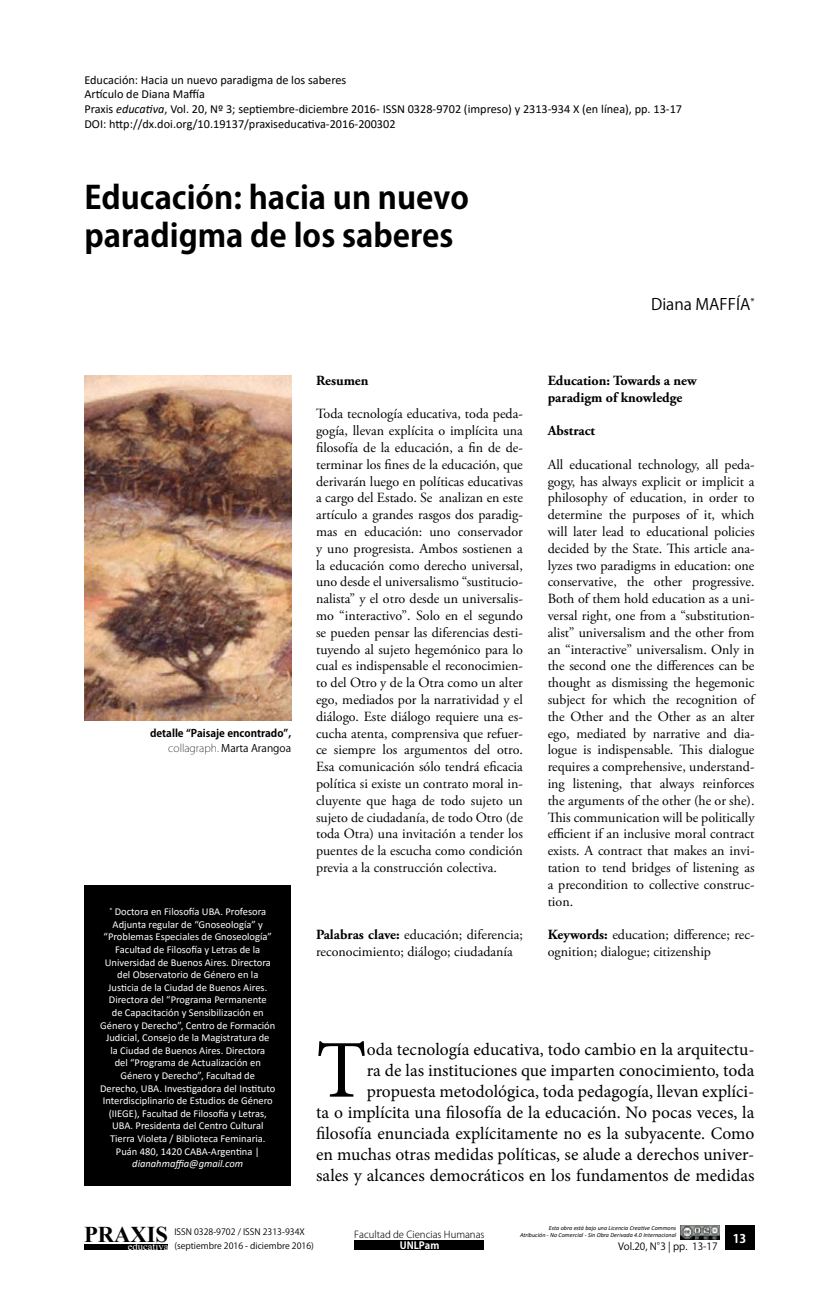
<style>
.page{position:relative;width:829px;height:1290px;background:#fff}
.page>*{position:absolute;margin:0;border:0;box-sizing:border-box;transform-origin:0 0}
.t1{font:82.08px "Minion Pro";color:#000}
.t2{font:700 31.5px/37.8px "Koz Go Std";color:#000}
.t3{font:700 22.57px "Times New Roman";color:#000}
.t4{font:17.5px/21px "Minion Pro";color:#000;text-align:right}
.t5{font:15.75px "Koz Go Std";color:#000}
.t6{font:14px/16.8px "Adobe Garamond Pro";color:#000;text-align:justify}
.t7{font:700 14px/16.8px "Adobe Garamond Pro";color:#000}
.t8{font:12.25px/14.7px "Calibri";color:#000}
.t9{font:700 11.9px "Koz Go Std";color:#fff}
.t10{font:10.67px "Times New Roman";color:#fff}
.t11{font:10.5px/12.6px "Calibri";color:#fff;text-align:center}
.t12{font:700 10.5px/15px "Koz Go Std";color:#000;text-align:right}
.t13{font:italic 10.5px "Calibri";color:#fff}
.t14{font:9.97px "Koz Go Pro";color:#000}
.t15{font:700 9.97px "Koz Go Pro";color:#fff}
.t16{font:300 9.62px "Koz Go Pro";color:#000}
.t17{font:8.75px/14px "Koz Go Pro";color:#000}
.t18{font:italic 6.12px/7px "Calibri";color:#000;text-align:right}
.s1{font-style:italic}
.s2{font-weight:200}
.s3{font-weight:400}
.s4{font-weight:700}
</style>
<div class="page">
<div style="left:84px;top:1244px;width:84px;height:6px;background:#000"></div>
<div style="left:724px;top:1225px;width:30px;height:25px;background:#000"></div>
<img style="left:680px;top:1225px;width:39px;height:14px">
<div style="left:355px;top:1240px;width:129px;height:10px;background:#000"></div>
<div style="left:84px;top:885px;width:207px;height:301px;background:#000"></div>
<img style="left:84px;top:376px;width:207px;height:345px">
<p class="t8" style="left:84px;top:72px;width:599px">Educación: Hacia un nuevo paradigma de los saberes<br>Artículo de Diana Maffía<br>Praxis <span class="s1">educativa</span>, Vol. 20, Nº 3; septiembre-diciembre 2016- ISSN 0328-9702 (impreso) y 2313-934 X (en línea), pp. 13-17<br>DOI: http://dx.doi.org/10.19137/praxiseducativa-2016-200302</p>
<h2 class="t2" style="left:84px;top:180px;width:386px">Educación: hacia un nuevo paradigma de los saberes</h2>
<p class="t5" style="left:651px;top:295px;width:105px">Diana MAFFÍA<sup>*</sup></p>
<p class="t12" style="left:150px;top:726px;width:143px">detalle “Paisaje encontrado”, <span class="s2">collagraph.</span> <span class="s3">Marta Arangoa</span></p>
<p class="t11" style="left:100px;top:905px;width:177px"><sup>*</sup> Doctora en Filosofía UBA. Profesora Adjunta regular de “Gnoseología” y “Problemas Especiales de Gnoseología” Facultad de Filosofía y Letras de la Universidad de Buenos Aires. Directora del Observatorio de Género en la<br>Justicia de la Ciudad de Buenos Aires.<br>Directora del “Programa Permanente<br>de Capacitación y Sensibilización en Género y Derecho”, Centro de Formación Judicial, Consejo de la Magistratura de<br>la Ciudad de Buenos Aires. Directora<br>del “Programa de Actualización en Género y Derecho”, Facultad de Derecho, UBA. Investigadora del Instituto Interdisciplinario de Estudios de Género (IIEGE), Facultad de Filosofía y Letras, UBA. Presidenta del Centro Cultural Tierra Violeta / Biblioteca Feminaria.<br>Puán 480, 1420 CABA-Argentina |</p>
<p class="t13" style="left:132px;top:1156px;width:112px">dianahmaffia@gmail.com</p>
<p class="t7" style="left:316px;top:372px;width:54px">Resumen</p>
<p class="t6" style="left:316px;top:406px;width:208px">Toda tecnología educativa, toda peda&shy;gogía, llevan explícita o implícita una filosofía de la educación, a fin de de&shy;terminar los fines de la educación, que derivarán luego en políticas educativas a cargo del Estado. Se analizan en este artículo a grandes rasgos dos paradig&shy;mas en educación: uno conservador y uno progresista. Ambos sostienen a la educación como derecho universal, uno desde el universalismo “sustitucio&shy;nalista” y el otro desde un universalis&shy;mo “interactivo”. Solo en el segundo se pueden pensar las diferencias desti&shy;tuyendo al sujeto hegemónico para lo cual es indispensable el reconocimien&shy;to del Otro y de la Otra como un alter ego, mediados por la narratividad y el diálogo. Este diálogo requiere una es&shy;cucha atenta, comprensiva que refuer&shy;ce siempre los argumentos del otro.<br>Esa comunicación sólo tendrá eficacia política si existe un contrato moral in&shy;cluyente que haga de todo sujeto un sujeto de ciudadanía, de todo Otro (de toda Otra) una invitación a tender los puentes de la escucha como condición previa a la construcción colectiva.</p>
<p class="t6" style="left:316px;top:927px;width:208px"><span class="s4">Palabras clave:</span> educación; diferencia; reconocimiento; diálogo; ciudadanía</p>
<p class="t7" style="left:547px;top:372px;width:150px">Education: Towards a new paradigm of knowledge</p>
<p class="t7" style="left:547px;top:422px;width:49px">Abstract</p>
<p class="t6" style="left:547px;top:456px;width:208px">All educational technology, all peda&shy;gogy, has always explicit or implicit a philosophy of education, in order to determine the purposes of it, which will later lead to educational policies decided by the State. This article ana&shy;lyzes two paradigms in education: one conservative, the other progressive.<br>Both of them hold education as a uni&shy;versal right, one from a “substitution&shy;alist” universalism and the other from an “interactive” universalism. Only in the second one the differences can be thought as dismissing the hegemonic subject for which the recognition of the Other and the Other as an alter ego, mediated by narrative and dia&shy;logue is indispensable. This dialogue requires a comprehensive, understand&shy;ing listening, that always reinforces the arguments of the other (he or she).<br>This communication will be politically efficient if an inclusive moral contract exists. A contract that makes an invi&shy;tation to tend bridges of listening as a precondition to collective construc&shy;tion.</p>
<p class="t6" style="left:547px;top:927px;width:208px"><span class="s4">Keywords:</span> education; difference; rec&shy;ognition; dialogue; citizenship</p>
<h1 class="t1" style="left:316px;top:1015px;width:52px">T</h1>
<p class="t4" style="left:316px;top:1038px;width:440px">oda tecnología educativa, todo cambio en la arquitectu-<br>ra de las instituciones que imparten conocimiento, toda propuesta metodológica, toda pedagogía, llevan explíci-<br>ta o implícita una filosofía de la educación. No pocas veces, la filosofía enunciada explícitamente no es la subyacente. Como en muchas otras medidas políticas, se alude a derechos univer&shy;sales y alcances democráticos en los fundamentos de medidas</p>
<p class="t17" style="left:174px;top:1225px;width:141px">ISSN 0328-9702 / ISSN 2313-934X (septiembre 2016 - diciembre 2016)</p>
<p class="t18" style="left:520px;top:1224px;width:158px">Esta obra está bajo una Licencia Creative Commons<br>Atribución - No Comercial - Sin Obra Derivada 4.0 Internacional</p>
<h3 class="t3" style="left:84px;top:1218px;width:85px">PRAXIS</h3>
<p class="t10" style="left:128px;top:1239px;width:42px">educativa</p>
<p class="t16" style="left:354px;top:1228px;width:132px">Facultad de Ciencias Humanas</p>
<p class="t15" style="left:399px;top:1239px;width:41px">UNLPam</p>
<p class="t14" style="left:618px;top:1239px;width:71px">Vol.20, N°3 | pp.</p>
<p class="t14" style="left:692px;top:1240px;width:27px">13-17</p>
<p class="t9" style="left:732px;top:1230px;width:15px">13</p>
</div>
